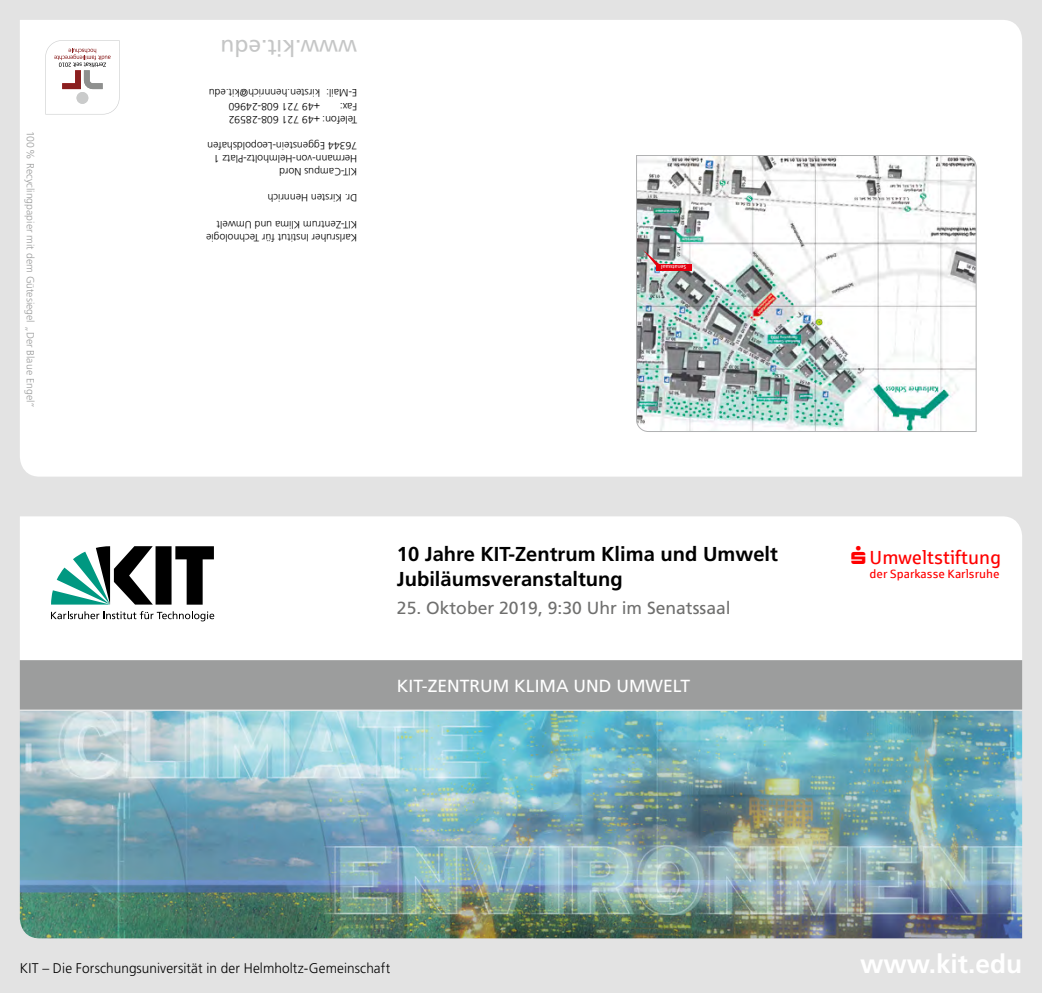
<style>
.page{position:relative;width:1042px;height:993px;background:#fff}
.page>*{position:absolute;margin:0;border:0;box-sizing:border-box;transform-origin:0 0}
.t1{font:700 26.25px "Frutiger LT Std";color:#fff}
.t2{font:22.75px "Frutiger LT Std";color:#c5c6c6}
.t3{font:700 20.12px/24.5px "Frutiger LT Std";color:#000}
.t4{font:18.9px "Sparkasse Rg";color:#f00}
.t5{font:17.5px "Frutiger LT Std";color:#6f6f6e}
.t6{font:17.5px "Frutiger LT Std";color:#fff}
.t7{font:300 14px "Frutiger LT Std";letter-spacing:.005em;color:#000}
.t8{font:12.08px "Sparkasse Rg";color:#f00}
.t9{font:300 10.5px/13.1px "Frutiger LT Std";color:#000}
.t10{font:300 10.5px "Frutiger LT Std";color:#9c9d9d}
.t11{font:5.25px "Frutiger LT Std";color:#fff}
</style>
<div class="page">
<img style="left:0;top:0;width:1042px;height:992px">
<svg style="left:636px;top:154px;width:341px;height:278px"></svg>
<svg style="left:51px;top:546px;width:163px;height:58px"></svg>
<svg style="left:51px;top:611px;width:163px;height:10px"></svg>
<div style="left:656px;top:264px;width:35px;height:7px;background:#e3000f"></div>
<svg style="left:643px;top:250px;width:16px;height:16px"></svg>
<svg style="left:45px;top:40px;width:75px;height:74px"></svg>
<svg style="left:851px;top:545px;width:14px;height:18px"></svg>
<h2 class="t2" style="left:357px;top:61px;width:138px;rotate:-180deg">www.kit.edu</h2>
<p class="t9" style="left:320px;top:99px;width:113px;rotate:-180deg">kirsten.hennrich@kit.edu</p>
<p class="t9" style="left:357px;top:99px;width:32px;rotate:-180deg">E-Mail:</p>
<p class="t10" style="left:36px;top:130px;width:279px;rotate:90deg">100% Recyclingpapier mit dem Gütesiegel „Der Blaue Engel“</p>
<p class="t9" style="left:357px;top:112px;width:19px;rotate:-180deg">Fax:</p>
<p class="t9" style="left:357px;top:126px;width:130px;text-align:right;rotate:-180deg">Telefon: +49 721 608-28592 +49 721 608-24960</p>
<p class="t9" style="left:357px;top:178px;width:151px;rotate:-180deg">KIT-Campus Nord<br>Hermann-von-Helmholtz-Platz 1<br>76344 Eggenstein-Leopoldshafen</p>
<p class="t9" style="left:357px;top:204px;width:91px;rotate:-180deg">Dr. Kirsten Hennrich</p>
<p class="t9" style="left:357px;top:244px;width:153px;rotate:-180deg">Karlsruher Institut für Technologie<br>KIT-Zentrum Klima und Umwelt</p>
<p class="t11" style="left:686px;top:270px;width:27px;rotate:-180deg">Senatssaal</p>
<h3 class="t3" style="left:397px;top:542px;width:382px">10 Jahre KIT-Zentrum Klima und Umwelt<br>Jubiläumsveranstaltung</h3>
<h3 class="t5" style="left:397px;top:597px;width:335px">25. Oktober 2019, 9:30 Uhr im Senatssaal</h3>
<h3 class="t6" style="left:397px;top:675px;width:295px">KIT-ZENTRUM KLIMA UND UMWELT</h3>
<h3 class="t4" style="left:869px;top:545px;width:133px">Umweltstiftung</h3>
<p class="t8" style="left:869px;top:566px;width:131px">der Sparkasse Karlsruhe</p>
<h3 class="t7" style="left:20px;top:960px;width:372px">KIT – Die Forschungsuniversität in der Helmholtz-Gemeinschaft</h3>
<h1 class="t1" style="left:860px;top:948px;width:163px">www.kit.edu</h1>
</div>
